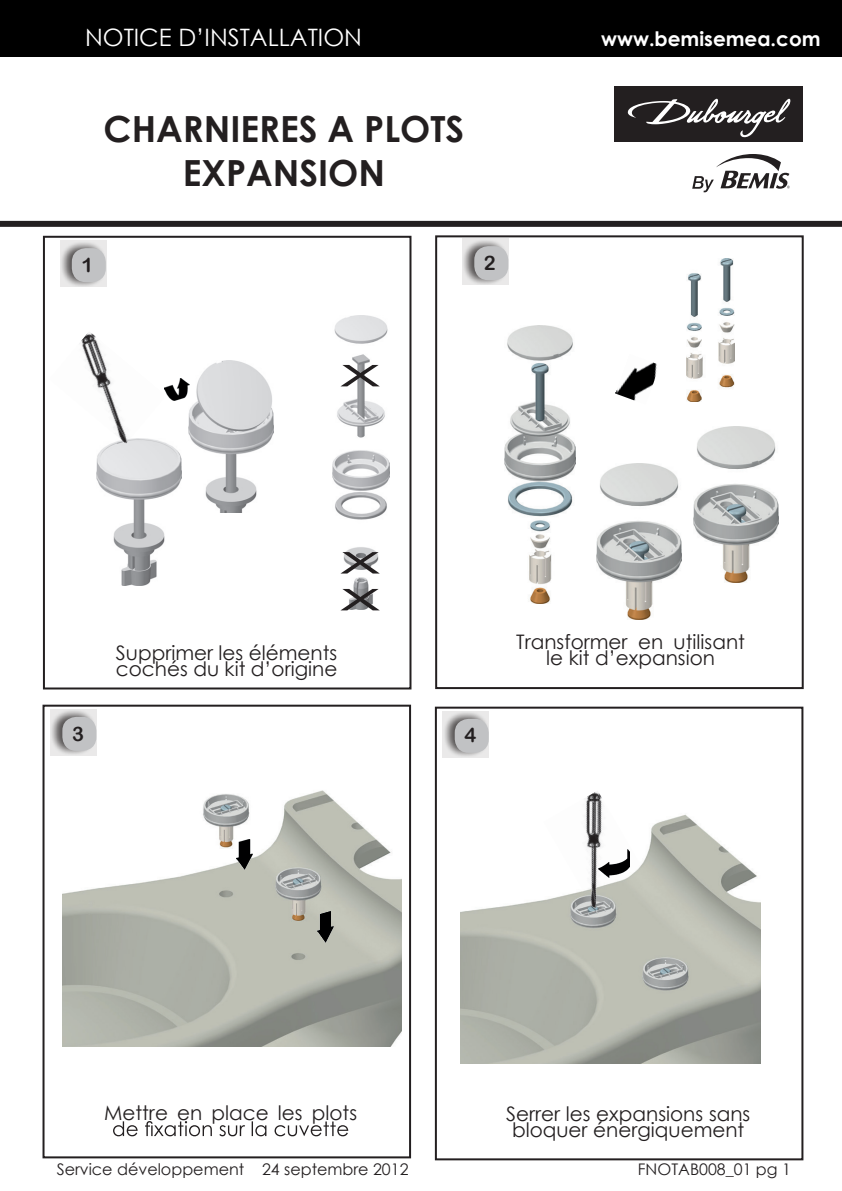
<style>
.page{position:relative;width:842px;height:1191px;background:#fff}
.page>*{position:absolute;margin:0;border:0;box-sizing:border-box;transform-origin:0 0}
.t1{font:700 36px/43.2px "Century Gothic";color:#231f20;text-align:center}
.t2{font:30px "Arial";color:#231f20;scale:2 1}
.t3{font:24px "Century Gothic";color:#fff}
.t4{font:20px/16px "Century Gothic";color:#231f20;text-align:center}
.t5{font:700 20px "Century Gothic";color:#fff}
.t6{font:20px "Arial Rounded MT Bold";color:#231f20}
.t7{font:16px "Century Gothic";color:#231f20}
</style>
<div class="page">
<div style="left:0;top:0;width:842px;height:57px;background:#000"></div>
<div style="left:0;top:221px;width:842px;height:6px;background:#231f20"></div>
<div style="left:43px;top:236px;width:368px;height:453px;border:2px solid #231f20"></div>
<div style="left:435px;top:235px;width:369px;height:454px;border:2px solid #231f20"></div>
<div style="left:43px;top:704px;width:368px;height:454px;border:2px solid #231f20"></div>
<svg style="left:60px;top:241px;width:46px;height:46px"></svg>
<div style="left:72px;top:248px;width:34px;height:34px;background:#c1c2c4;border-radius:14px"></div>
<img style="left:333px;top:315px;width:56px;height:294px">
<img style="left:96px;top:443px;width:85px;height:142px">
<img style="left:189px;top:361px;width:85px;height:152px">
<img style="left:81px;top:332px;width:85px;height:112px">
<svg style="left:51px;top:709px;width:46px;height:46px"></svg>
<div style="left:62px;top:717px;width:34px;height:34px;background:#c1c2c4;border-radius:14px"></div>
<svg style="left:113px;top:1121px;width:235px;height:15px"></svg>
<div style="left:435px;top:706px;width:368px;height:454px;border:2px solid #231f20"></div>
<svg style="left:443px;top:711px;width:46px;height:46px"></svg>
<div style="left:455px;top:719px;width:34px;height:34px;background:#c1c2c4;border-radius:14px"></div>
<img style="left:505px;top:325px;width:70px;height:279px">
<img style="left:597px;top:463px;width:85px;height:156px">
<img style="left:693px;top:426px;width:85px;height:156px">
<svg style="left:462px;top:239px;width:46px;height:46px"></svg>
<div style="left:474px;top:246px;width:34px;height:34px;background:#c1c2c4;border-radius:14px"></div>
<img style="left:62px;top:790px;width:339px;height:256px">
<img style="left:236px;top:839px;width:16px;height:30px">
<img style="left:461px;top:814px;width:300px;height:249px">
<img style="left:317px;top:912px;width:16px;height:30px">
<img style="left:543px;top:792px;width:105px;height:117px">
<img style="left:599px;top:849px;width:30px;height:28px">
<img style="left:687px;top:258px;width:47px;height:143px">
<img style="left:164px;top:379px;width:26px;height:21px">
<img style="left:615px;top:362px;width:42px;height:39px">
<svg style="left:692px;top:154px;width:98px;height:38px"></svg>
<div style="left:614px;top:86px;width:188px;height:56px;background:#231f20"></div>
<svg style="left:628px;top:99px;width:163px;height:38px"></svg>
<p class="t3" style="left:85px;top:23px;width:278px">NOTICE D’INSTALLATION</p>
<p class="t5" style="left:601px;top:26px;width:221px">www.bemisemea.com</p>
<h1 class="t1" style="left:104px;top:107px;width:362px">CHARNIERES A PLOTS<br>EXPANSION</h1>
<p class="t6" style="left:81px;top:253px;width:13px">1</p>
<p class="t6" style="left:484px;top:251px;width:13px">2</p>
<h2 class="t2" style="left:340px;top:356px;width:21px">X</h2>
<p class="t6" style="left:72px;top:721px;width:13px">3</p>
<h2 class="t2" style="left:340px;top:543px;width:21px">X</h2>
<h2 class="t2" style="left:340px;top:580px;width:21px">X</h2>
<p class="t4" style="left:116px;top:644px;width:223px;text-align:left">Supprimer les éléments cochés du kit d’origine</p>
<p class="t6" style="left:464px;top:723px;width:13px">4</p>
<p class="t4" style="left:516px;top:634px;width:230px">Transformer en utilisant le kit d’expansion</p>
<p class="t4" style="left:104px;top:1104px;width:255px">Mettre en place les plots</p>
<p class="t4" style="left:506px;top:1105px;width:246px">Serrer les expansions sans bloquer énergiquement</p>
<p class="t7" style="left:57px;top:1159px;width:353px">Service développement 24 septembre 2012</p>
<p class="t7" style="left:638px;top:1159px;width:155px">FNOTAB008_01 pg 1</p>
</div>
